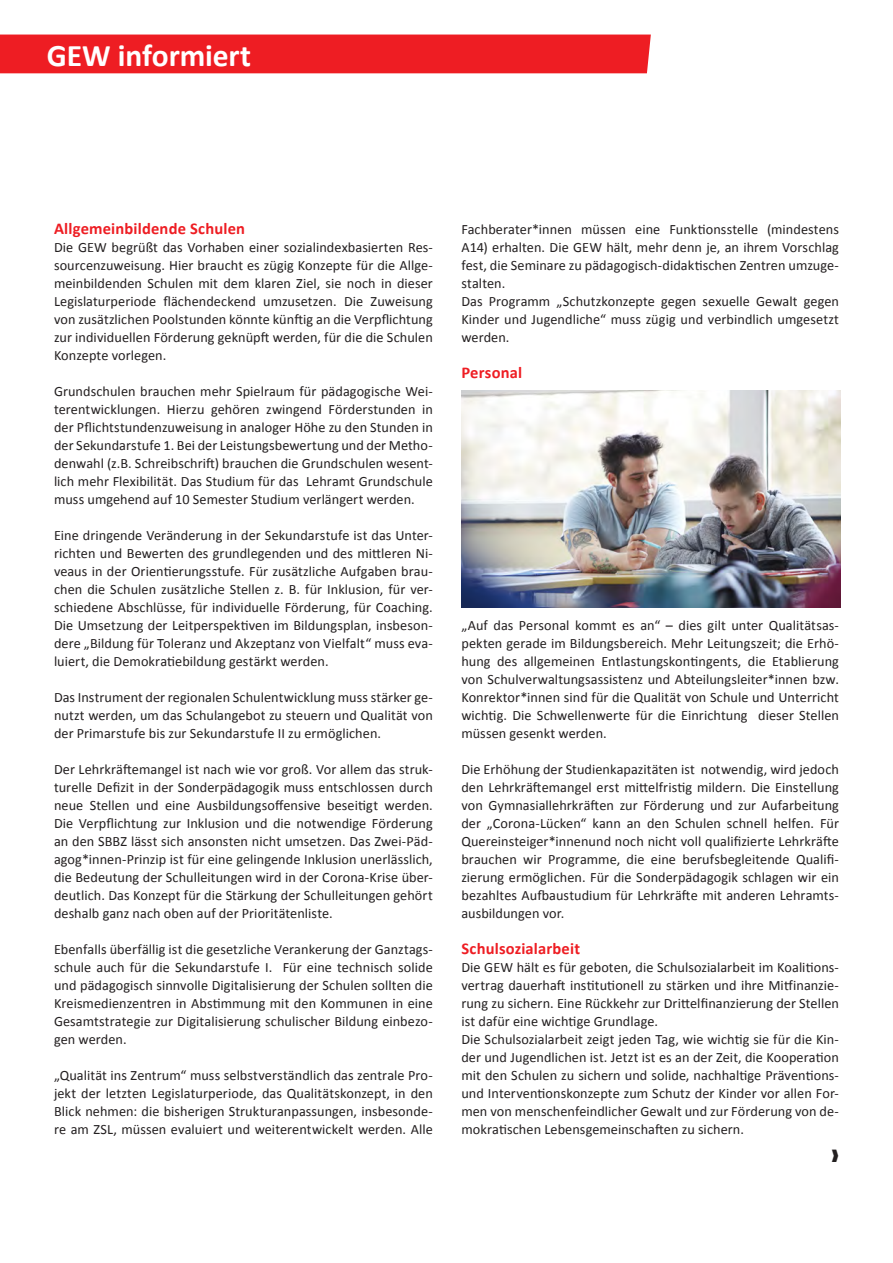
<style>
.page{position:relative;width:893px;height:1263px;background:#fff}
.page>*{position:absolute;margin:0;border:0;box-sizing:border-box;transform-origin:0 0}
.t1{font:700 31.5px "Calibri";letter-spacing:-.005em;color:#fff}
.t2{font:700 16.5px "Calibri";letter-spacing:.01em;color:#ee1d23}
.t3{font:14.25px/18px "Calibri";letter-spacing:.005em;color:#231f20;text-align:justify}
</style>
<div class="page">
<div style="left:0;top:35px;width:651px;height:38px;background:#ee1d23"></div>
<img style="left:461px;top:390px;width:379px;height:217px">
<h1 class="t1" style="left:47px;top:35px;width:206px">GEW informiert</h1>
<p class="t2" style="left:54px;top:218px;width:193px">Allgemeinbildende Schulen</p>
<p class="t3" style="left:54px;top:238px;width:380px">Die GEW begrüßt das Vorhaben einer sozialindexbasierten Res&shy;sourcenzuweisung. Hier braucht es zügig Konzepte für die Allge&shy;meinbildenden Schulen mit dem klaren Ziel, sie noch in dieser Legislaturperiode flächendeckend umzusetzen. Die Zuweisung von zusätzlichen Poolstunden könnte künftig an die Verpflichtung zur individuellen Förderung geknüpft werden, für die die Schulen Konzepte vorlegen.</p>
<p class="t3" style="left:54px;top:382px;width:380px">Grundschulen brauchen mehr Spielraum für pädagogische Wei&shy;terentwicklungen. Hierzu gehören zwingend Förderstunden in der Pflichtstundenzuweisung in analoger Höhe zu den Stunden in der Sekundarstufe 1. Bei der Leistungsbewertung und der Metho&shy;denwahl (z.B. Schreibschrift) brauchen die Grundschulen wesent&shy;lich mehr Flexibilität. Das Studium für das Lehramt Grundschule muss umgehend auf 10 Semester Studium verlängert werden.</p>
<p class="t3" style="left:54px;top:526px;width:380px">Eine dringende Veränderung in der Sekundarstufe ist das Unter&shy;richten und Bewerten des grundlegenden und des mittleren Ni&shy;veaus in der Orientierungsstufe. Für zusätzliche Aufgaben brau&shy;chen die Schulen zusätzliche Stellen z. B. für Inklusion, für ver&shy;schiedene Abschlüsse, für individuelle Förderung, für Coaching.<br>Die Umsetzung der Leitperspektiven im Bildungsplan, insbeson&shy;dere „Bildung für Toleranz und Akzeptanz von Vielfalt“ muss eva&shy;luiert, die Demokratiebildung gestärkt werden.</p>
<p class="t3" style="left:54px;top:688px;width:380px">Das Instrument der regionalen Schulentwicklung muss stärker ge&shy;nutzt werden, um das Schulangebot zu steuern und Qualität von der Primarstufe bis zur Sekundarstufe II zu ermöglichen.</p>
<p class="t3" style="left:54px;top:760px;width:380px">Der Lehrkräftemangel ist nach wie vor groß. Vor allem das struk&shy;turelle Defizit in der Sonderpädagogik muss entschlossen durch neue Stellen und eine Ausbildungsoffensive beseitigt werden.<br>Die Verpflichtung zur Inklusion und die notwendige Förderung an den SBBZ lässt sich ansonsten nicht umsetzen. Das Zwei-Päd&shy;agog*innen-Prinzip ist für eine gelingende Inklusion unerlässlich, die Bedeutung der Schulleitungen wird in der Corona-Krise über&shy;deutlich. Das Konzept für die Stärkung der Schulleitungen gehört deshalb ganz nach oben auf der Prioritätenliste.</p>
<p class="t3" style="left:54px;top:940px;width:380px">Ebenfalls überfällig ist die gesetzliche Verankerung der Ganztags&shy;schule auch für die Sekundarstufe I. Für eine technisch solide und pädagogisch sinnvolle Digitalisierung der Schulen sollten die Kreismedienzentren in Abstimmung mit den Kommunen in eine Gesamtstrategie zur Digitalisierung schulischer Bildung einbezo&shy;gen werden.</p>
<p class="t3" style="left:54px;top:1066px;width:380px">„Qualität ins Zentrum“ muss selbstverständlich das zentrale Pro&shy;jekt der letzten Legislaturperiode, das Qualitätskonzept, in den Blick nehmen: die bisherigen Strukturanpassungen, insbesonde&shy;re am ZSL, müssen evaluiert und weiterentwickelt werden. Alle</p>
<p class="t3" style="left:461px;top:220px;width:379px;text-align:left">Fachberater*innen müssen eine Funktionsstelle (mindestens A14) erhalten. Die GEW hält, mehr denn je, an ihrem Vorschlag fest, die Seminare zu pädagogisch-didaktischen Zentren umzuge&shy;stalten.<br>Das Programm „Schutzkonzepte gegen sexuelle Gewalt gegen Kinder und Jugendliche“ muss zügig und verbindlich umgesetzt werden.</p>
<p class="t2" style="left:461px;top:362px;width:62px">Personal</p>
<p class="t3" style="left:461px;top:616px;width:379px">„Auf das Personal kommt es an“ – dies gilt unter Qualitätsas&shy;pekten gerade im Bildungsbereich. Mehr Leitungszeit; die Erhö&shy;hung des allgemeinen Entlastungskontingents, die Etablierung von Schulverwaltungsassistenz und Abteilungsleiter*innen bzw.<br>Konrektor*innen sind für die Qualität von Schule und Unterricht wichtig. Die Schwellenwerte für die Einrichtung dieser Stellen müssen gesenkt werden.</p>
<p class="t3" style="left:461px;top:760px;width:379px">Die Erhöhung der Studienkapazitäten ist notwendig, wird jedoch den Lehrkräftemangel erst mittelfristig mildern. Die Einstellung von Gymnasiallehrkräften zur Förderung und zur Aufarbeitung der „Corona-Lücken“ kann an den Schulen schnell helfen. Für Quereinsteiger*innenund noch nicht voll qualifizierte Lehrkräfte brauchen wir Programme, die eine berufsbegleitende Qualifi&shy;zierung ermöglichen. Für die Sonderpädagogik schlagen wir ein bezahltes Aufbaustudium für Lehrkräfte mit anderen Lehramts&shy;ausbildungen vor.</p>
<p class="t2" style="left:461px;top:938px;width:120px">Schulsozialarbeit</p>
<p class="t3" style="left:461px;top:958px;width:379px;text-align:left">Die GEW hält es für geboten, die Schulsozialarbeit im Koalitions&shy;vertrag dauerhaft institutionell zu stärken und ihre Mitfinanzie&shy;rung zu sichern. Eine Rückkehr zur Drittelfinanzierung der Stellen ist dafür eine wichtige Grundlage.<br>Die Schulsozialarbeit zeigt jeden Tag, wie wichtig sie für die Kin&shy;der und Jugendlichen ist. Jetzt ist es an der Zeit, die Kooperation mit den Schulen zu sichern und solide, nachhaltige Präventions&shy;und Interventionskonzepte zum Schutz der Kinder vor allen For&shy;men von menschenfeindlicher Gewalt und zur Förderung von de&shy;mokratischen Lebensgemeinschaften zu sichern.</p>
</div>
